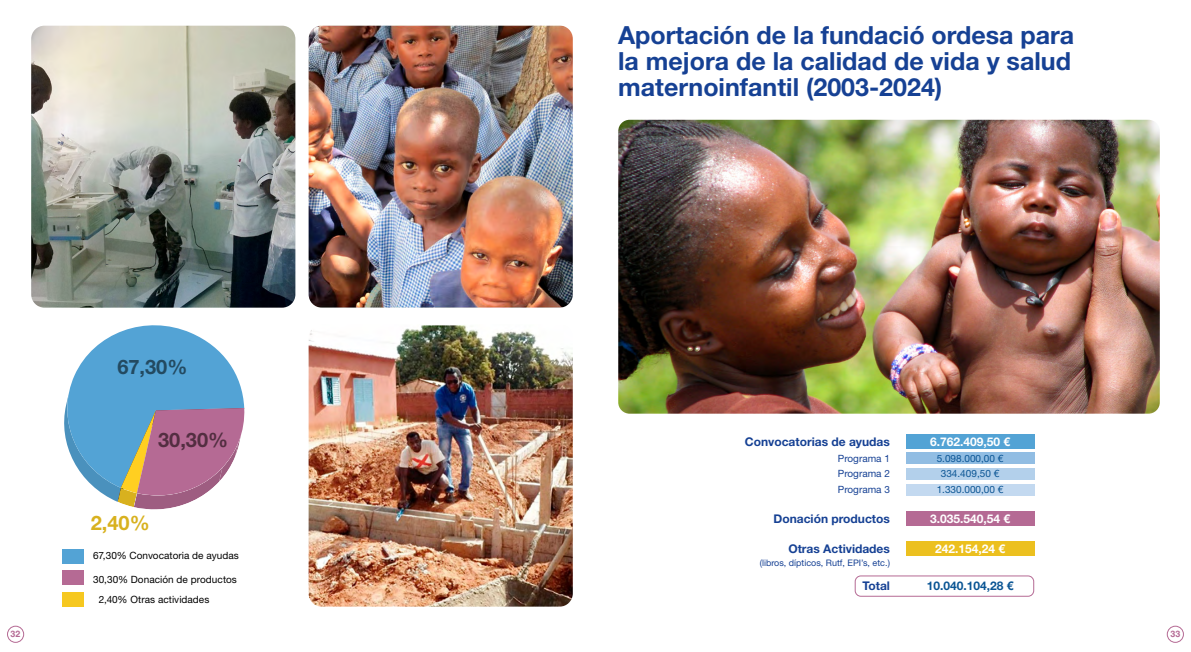
<style>
.page{position:relative;width:1191px;height:652px;background:#fff}
.page>*{position:absolute;margin:0;border:0;box-sizing:border-box;transform-origin:0 0}
.t1{font:700 25px/26px "Helvetica Neue LT Std";color:#164194}
.t2{font:700 20px "Helvetica Neue LT Std";color:#234a61}
.t3{font:700 20px "Helvetica Neue LT Std";color:#532e41}
.t4{font:700 20px "Helvetica Neue LT Std";color:#d8b11e}
.t5{font:700 12px "Helvetica Neue LT Std";color:#164194}
.t6{font:700 12px "Helvetica Neue LT Std";color:#fff}
.t7{font:700 12px "Helvetica Neue LT Std";color:#0b5594}
.t8{font:10px/20px "Helvetica Neue LT Std";letter-spacing:.005em;color:#000}
.t9{font:10px/15.7px "Helvetica Neue LT Std";color:#0b5594;text-align:center}
.t10{font:10px/15.7px "Helvetica Neue LT Std";color:#164194;text-align:justify}
.t11{font:9px "Helvetica Neue LT Std";color:#164194}
.t12{font:700 9px "Helvetica LT";color:#b56a94}
</style>
<div class="page">
<img style="left:308px;top:26px;width:265px;height:282px">
<img style="left:308px;top:325px;width:265px;height:282px">
<img style="left:31px;top:26px;width:264px;height:282px">
<img style="left:618px;top:120px;width:541px;height:294px">
<svg style="left:62px;top:549px;width:22px;height:14px"></svg>
<svg style="left:62px;top:571px;width:22px;height:14px"></svg>
<svg style="left:62px;top:592px;width:22px;height:15px"></svg>
<div style="left:906px;top:512px;width:128px;height:14px;background:#b56a94"></div>
<div style="left:906px;top:541px;width:128px;height:15px;background:#ecc01f"></div>
<svg style="left:906px;top:434px;width:128px;height:62px"></svg>
<div style="left:854px;top:575px;width:180px;height:22px;border:1px solid #b56a94;border-radius:6px"></div>
<svg style="left:69px;top:325px;width:173px;height:66px;fill:#53a3d5"></svg>
<svg style="left:64px;top:391px;width:181px;height:119px"></svg>
<div style="left:1166px;top:626px;width:18px;height:17px;border:1px solid #b56a94;border-radius:50%"></div>
<div style="left:7px;top:626px;width:17px;height:17px;border:1px solid #b56a94;border-radius:50%"></div>
<p class="t2" style="left:117px;top:355px;width:72px">67,30%</p>
<p class="t3" style="left:158px;top:427px;width:72px">30,30%</p>
<p class="t4" style="left:91px;top:510px;width:60px">2,40%</p>
<p class="t8" style="left:93px;top:546px;width:147px">67,30% Convocatoria de ayudas</p>
<p class="t8" style="left:99px;top:569px;width:140px;text-indent:-6px">30,30% Donación de productos<br>2,40% Otras actividades</p>
<p class="t1" style="left:618px;top:21px;width:457px">Aportación de la fundació ordesa para la mejora de la calidad de vida y salud maternoinfantil (2003-2024)</p>
<p class="t5" style="left:745px;top:434px;width:147px">Convocatorias de ayudas</p>
<p class="t10" style="left:838px;top:450px;width:54px">Programa 1<br>Programa 2<br>Programa 3</p>
<p class="t5" style="left:773px;top:511px;width:118px">Donación productos</p>
<p class="t5" style="left:788px;top:541px;width:103px">Otras Actividades</p>
<p class="t11" style="left:759px;top:557px;width:132px">(libros, dípticos, Rutf, EPI’s, etc.)</p>
<p class="t5" style="left:862px;top:578px;width:29px">Total</p>
<p class="t6" style="left:930px;top:434px;width:82px">6.762.409,50 €</p>
<p class="t9" style="left:936px;top:450px;width:68px">5.098.000,00 €<br>334.409,50 €<br>1.330.000,00 €</p>
<p class="t6" style="left:930px;top:511px;width:82px">3.035.540,54 €</p>
<p class="t6" style="left:935px;top:541px;width:72px">242.154,24 €</p>
<p class="t7" style="left:926px;top:578px;width:88px">10.040.104,28 €</p>
<p class="t12" style="left:11px;top:629px;width:12px">32</p>
<p class="t12" style="left:1170px;top:629px;width:12px">33</p>
</div>
